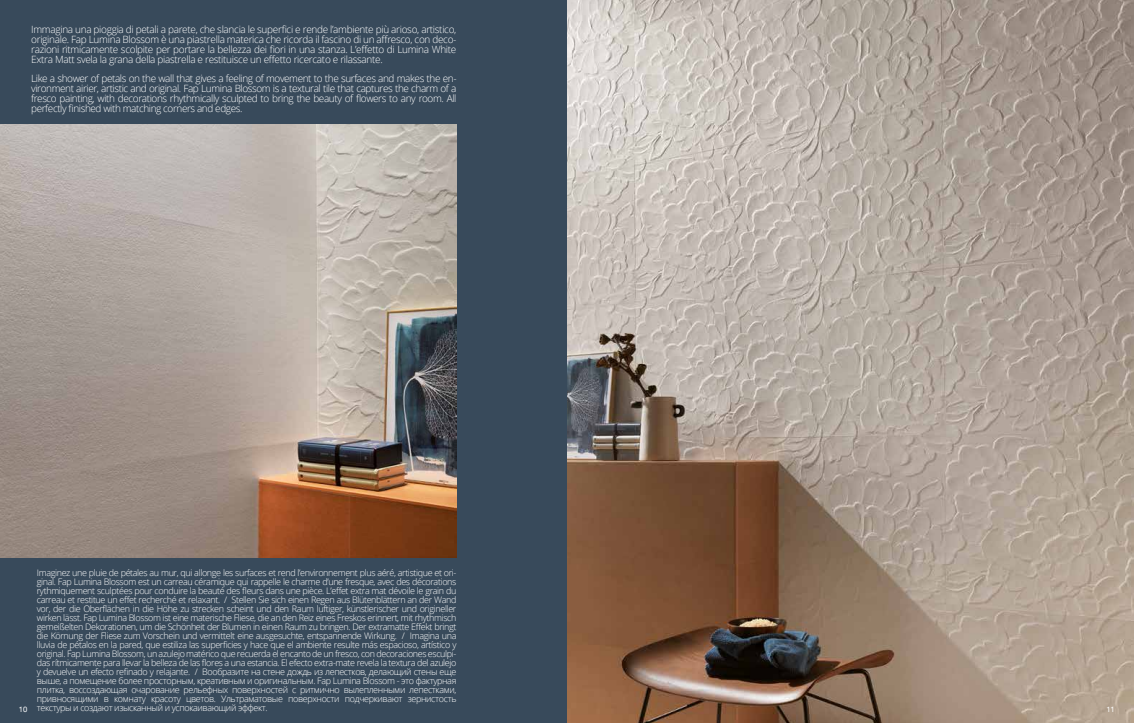
<style>
.page{position:relative;width:1134px;height:723px;background:#fff}
.page>*{position:absolute;margin:0;border:0;box-sizing:border-box;transform-origin:0 0}
.t1{font:300 10px/10px "Open Sans";letter-spacing:-.035em;color:#fff;text-align:justify}
.t2{font:300 9px "Open Sans";letter-spacing:-.04em;color:#fff}
.t3{font:7.7px "Helvetica Neue LT Com";color:#fff}
.s1{font-family:"Helvetica Neue LT Com";font-weight:400;font-size:7.7px}
</style>
<div class="page">
<img style="left:567px;top:0;width:567px;height:723px">
<div style="left:0;top:0;width:567px;height:723px;background:#384a5b"></div>
<img style="left:0;top:124px;width:456px;height:434px">
<p class="t1" style="left:31px;top:24px;width:427px">Immagina una pioggia di petali a parete, che slancia le superfici e rende l’ambiente più arioso, artistico, originale. Fap Lumina Blossom è una piastrella materica che ricorda il fascino di un affresco, con deco&shy;razioni ritmicamente scolpite per portare la bellezza dei fiori in una stanza. L’effetto di Lumina White Extra Matt svela la grana della piastrella e restituisce un effetto ricercato e rilassante.</p>
<p class="t1" style="left:31px;top:73px;width:427px">Like a shower of petals on the wall that gives a feeling of movement to the surfaces and makes the en&shy;vironment airier, artistic and original. Fap Lumina Blossom is a textural tile that captures the charm of a fresco painting, with decorations rhythmically sculpted to bring the beauty of flowers to any room. All perfectly finished with matching corners and edges.</p>
<p class="t2" style="left:37px;top:567px;width:421px">Imaginez une pluie de pétales au mur, qui allonge les surfaces et rend l’environnement plus aéré, artistique et ori-</p>
<p class="t2" style="left:37px;top:576px;width:421px">ginal. Fap Lumina Blossom est un carreau céramique qui rappelle le charme d’une fresque, avec des décorations</p>
<p class="t2" style="left:37px;top:585px;width:421px">rythmiquement sculptées pour conduire la beauté des fleurs dans une pièce. L’effet extra mat dévoile le grain du</p>
<p class="t2" style="left:37px;top:594px;width:421px">carreau et restitue un effet recherché et relaxant. / Stellen Sie sich einen Regen aus Blütenblättern an der Wand</p>
<p class="t2" style="left:37px;top:603px;width:421px">vor, der die Oberflächen in die Höhe zu strecken scheint und den Raum luftiger, künstlerischer und origineller</p>
<p class="t2" style="left:37px;top:612px;width:421px">wirken lässt. Fap Lumina Blossom ist eine materische Fliese, die an den Reiz eines Freskos erinnert, mit rhythmisch</p>
<p class="t2" style="left:37px;top:621px;width:421px">gemeißelten Dekorationen, um die Schönheit der Blumen in einen Raum zu bringen. Der extramatte Effekt bringt</p>
<p class="t2" style="left:37px;top:630px;width:421px">die Körnung der Fliese zum Vorschein und vermittelt eine ausgesuchte, entspannende Wirkung. / Imagina una</p>
<p class="t2" style="left:37px;top:639px;width:421px">lluvia de pétalos en la pared, que estiliza las superficies y hace que el ambiente resulte más espacioso, artístico y</p>
<p class="t2" style="left:37px;top:648px;width:421px">original. Fap Lumina Blossom, un azulejo matérico que recuerda el encanto de un fresco, con decoraciones esculpi-</p>
<p class="t2" style="left:37px;top:657px;width:421px">das rítmicamente para llevar la belleza de las flores a una estancia. El efecto extra-mate revela la textura del azulejo</p>
<p class="t2" style="left:37px;top:666px;width:421px">y devuelve un efecto refinado y relajante. / Вообразите на стене дождь из лепестков, делающий стены еще</p>
<p class="t2" style="left:37px;top:675px;width:421px">выше, а помещение более просторным, креативным и оригинальным. Fap Lumina Blossom - это фактурная</p>
<p class="t2" style="left:37px;top:684px;width:421px">плитка, воссоздающая очарование рельефных поверхностей с ритмично вылепленными лепестками,</p>
<p class="t2" style="left:37px;top:693px;width:421px">привносящими в комнату красоту цветов. Ультраматовые поверхности подчеркивают зернистость</p>
<p class="t2" style="left:19px;top:702px;width:250px"><span class="s1">10</span> текстуры и создают изысканный и успокаивающий эффект.</p>
<p class="t3" style="left:1106px;top:704px;width:10px">11</p>
</div>
